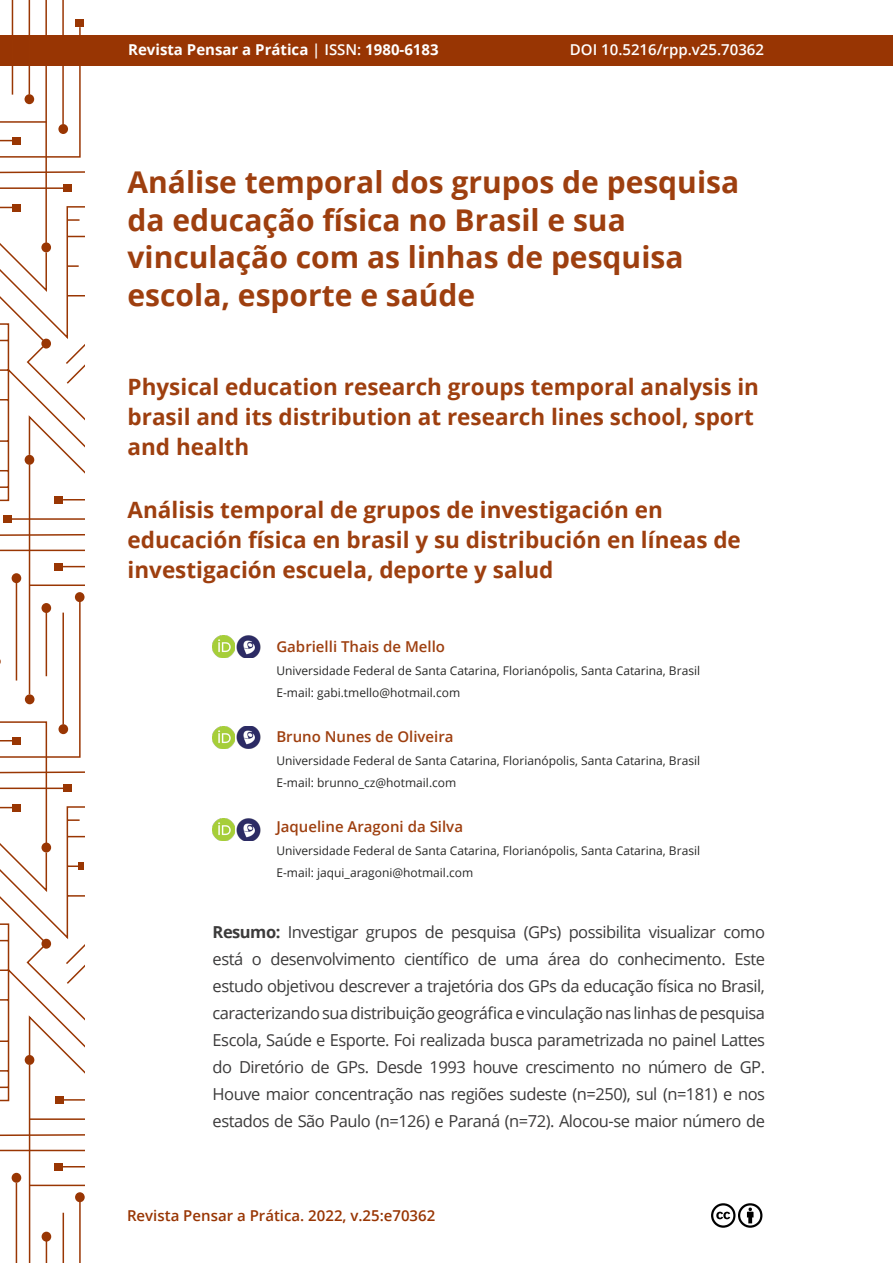
<style>
.page{position:relative;width:893px;height:1263px;background:#fff}
.page>*{position:absolute;margin:0;border:0;box-sizing:border-box;transform-origin:0 0}
.t1{font:700 30px/37.5px "Open Sans";color:#9e3f0f}
.t2{font:700 22.5px/30px "Open Sans";color:#9e3f0f}
.t3{font:16.5px/27px "Open Sans";letter-spacing:-.03em;color:#3c3b3b;text-align:justify}
.t4{font:600 15px "Open Sans";color:#9e3f0f}
.t5{font:600 15px "Open Sans";color:#983503}
.t6{font:700 15px "Open Sans";color:#fff}
.t7{font:600 15px "Open Sans";color:#fff}
.t8{font:12px/22.5px "Open Sans";color:#282827}
.s1{font-weight:600}
.s2{font-weight:700}
</style>
<div class="page">
<div style="left:0;top:35px;width:893px;height:30px;background:#983503"></div>
<hr style="left:12px;top:1px;width:1px;height:94px;background:#993603">
<hr style="left:29px;top:1px;width:1px;height:94px;background:#993603">
<hr style="left:45px;top:1px;width:2px;height:242px;background:#993603">
<hr style="left:62px;top:1px;width:2px;height:123px;background:#993603">
<svg style="left:0;top:26px;width:84px;height:94px"></svg>
<div style="left:76px;top:19px;width:8px;height:8px;background:#993603"></div>
<svg style="left:0;top:120px;width:84px;height:203px"></svg>
<svg style="left:0;top:323px;width:84px;height:398px"></svg>
<svg style="left:0;top:721px;width:84px;height:541px"></svg>
<div style="left:42px;top:1232px;width:9px;height:9px;background:#993603;border-radius:50%"></div>
<svg style="left:0;top:923px;width:84px;height:314px"></svg>
<div style="left:79px;top:862px;width:5px;height:8px;background:#993603"></div>
<svg style="left:711px;top:1203px;width:52px;height:25px"></svg>
<img style="left:213px;top:726px;width:20px;height:22px">
<img style="left:233px;top:726px;width:28px;height:22px">
<img style="left:213px;top:819px;width:20px;height:22px">
<img style="left:233px;top:819px;width:28px;height:22px">
<img style="left:213px;top:636px;width:20px;height:22px">
<img style="left:233px;top:636px;width:28px;height:22px">
<p class="t6" style="left:128px;top:39px;width:312px">Revista Pensar a Prática <span class="s1">| ISSN:</span> 1980-6183</p>
<p class="t7" style="left:570px;top:39px;width:196px">DOI 10.5216/rpp.v25.70362</p>
<h1 class="t1" style="left:128px;top:163px;width:613px">Análise temporal dos grupos de pesquisa da educação física no Brasil e sua vinculação com as linhas de pesquisa escola, esporte e saúde</h1>
<h2 class="t2" style="left:128px;top:371px;width:633px">Physical education research groups temporal analysis in brasil and its distribution at research lines school, sport and health</h2>
<h2 class="t2" style="left:128px;top:494px;width:615px">Análisis temporal de grupos de investigación en educación física en brasil y su distribución en líneas de investigación escuela, deporte y salud</h2>
<p class="t4" style="left:276px;top:637px;width:170px">Gabrielli Thais de Mello</p>
<p class="t8" style="left:276px;top:659px;width:425px">Universidade Federal de Santa Catarina, Florianópolis, Santa Catarina, Brasil<br>E-mail: gabi.tmello@hotmail.com</p>
<p class="t4" style="left:276px;top:727px;width:179px">Bruno Nunes de Oliveira</p>
<p class="t8" style="left:276px;top:749px;width:425px">Universidade Federal de Santa Catarina, Florianópolis, Santa Catarina, Brasil<br>E-mail: brunno_cz@hotmail.com</p>
<p class="t4" style="left:276px;top:817px;width:188px">Jaqueline Aragoni da Silva</p>
<p class="t8" style="left:276px;top:839px;width:425px">Universidade Federal de Santa Catarina, Florianópolis, Santa Catarina, Brasil<br>E-mail: jaqui_aragoni@hotmail.com</p>
<p class="t3" style="left:213px;top:918px;width:554px"><span class="s2">Resumo:</span> Investigar grupos de pesquisa (GPs) possibilita visualizar como está o desenvolvimento científico de uma área do conhecimento. Este estudo objetivou descrever a trajetória dos GPs da educação física no Brasil, caracterizando sua distribuição geográfica e vinculação nas linhas de pesquisa Escola, Saúde e Esporte. Foi realizada busca parametrizada no painel Lattes do Diretório de GPs. Desde 1993 houve crescimento no número de GP.<br>Houve maior concentração nas regiões sudeste (n=250), sul (n=181) e nos estados de São Paulo (n=126) e Paraná (n=72). Alocou-se maior número de</p>
<p class="t5" style="left:127px;top:1205px;width:310px">Revista Pensar a Prática. 2022, v.25:e70362</p>
</div>
